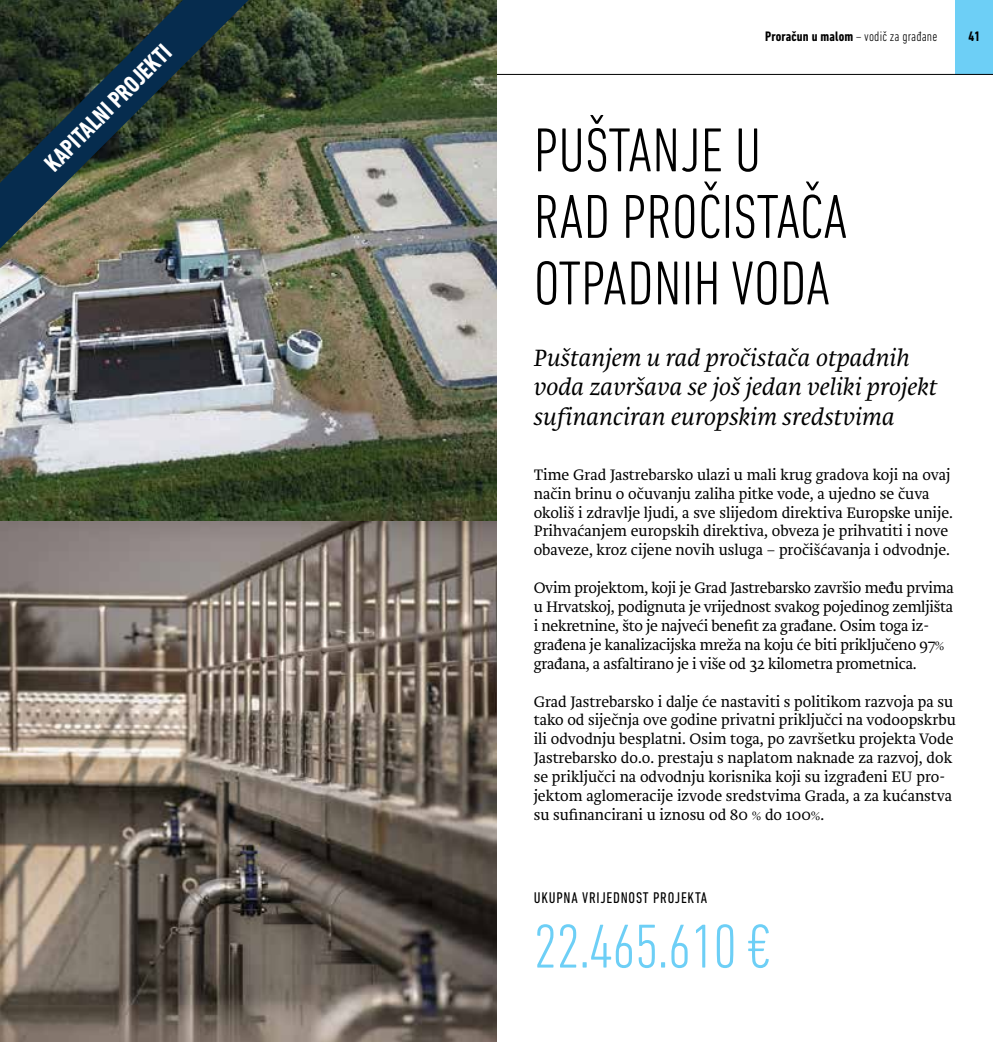
<style>
.page{position:relative;width:993px;height:1042px;background:#fff}
.page>*{position:absolute;margin:0;border:0;box-sizing:border-box;transform-origin:0 0}
.t1{font:300 condensed 63px/66.5px "DIN Next LT Pro";color:#000}
.t2{font:300 condensed 63px "DIN Next LT Pro";letter-spacing:-.01em;color:#6dcff6}
.t3{font:italic 300 24.5px/29.4px "Brioni Pro";color:#000}
.t4{font:700 condensed 24.5px "DIN Next LT Pro";color:#fff}
.t5{font:300 15.75px/18.9px "Brioni Pro";color:#000}
.t6{font:condensed 15.75px "DIN Next LT Pro";letter-spacing:.05em;color:#000}
.t7{font:300 condensed 14px "DIN Next LT Pro";letter-spacing:.01em;color:#000}
.t8{font:700 condensed 14px "DIN Next LT Pro";color:#000}
.s1{font-weight:700}
</style>
<div class="page">
<div style="left:955px;top:0;width:37px;height:74px;background:#6dcff6"></div>
<hr style="left:496px;top:74px;width:496px;height:1px;background:#000">
<img style="left:0;top:0;width:496px;height:521px">
<svg style="left:0;top:0;width:248px;height:248px;background:#3f4d41"></svg>
<svg style="left:0;top:521px;width:496px;height:521px;background:#796f65"></svg>
<h2 class="t4" style="left:39px;top:157px;width:169px;rotate:-45deg">KAPITALNI PROJEKTI</h2>
<p class="t7" style="left:765px;top:29px;width:173px"><span class="s1">Proračun u malom</span> – vodič za građane</p>
<p class="t8" style="left:968px;top:29px;width:13px">41</p>
<h1 class="t1" style="left:533px;top:116px;width:315px">PUŠTANJE U<br>RAD PROČISTAČA<br>OTPADNIH VODA</h1>
<h2 class="t3" style="left:533px;top:343px;width:405px">Puštanjem u rad pročistača otpadnih voda završava se još jedan veliki projekt sufinanciran europskim sredstvima</h2>
<p class="t5" style="left:533px;top:465px;width:420px">Time Grad Jastrebarsko ulazi u mali krug gradova koji na ovaj način brinu o očuvanju zaliha pitke vode, a ujedno se čuva okoliš i zdravlje ljudi, a sve slijedom direktiva Europske unije.<br>Prihvaćanjem europskih direktiva, obveza je prihvatiti i nove obaveze, kroz cijene novih usluga – pročišćavanja i odvodnje.</p>
<p class="t5" style="left:533px;top:578px;width:421px">Ovim projektom, koji je Grad Jastrebarsko završio među prvima u Hrvatskoj, podignuta je vrijednost svakog pojedinog zemljišta i nekretnine, što je najveći benefit za građane. Osim toga iz&shy;građena je kanalizacijska mreža na koju će biti priključeno 97% građana, a asfaltirano je i više od 32 kilometra prometnica.</p>
<p class="t5" style="left:533px;top:692px;width:423px">Grad Jastrebarsko i dalje će nastaviti s politikom razvoja pa su tako od siječnja ove godine privatni priključci na vodoopskrbu ili odvodnju besplatni. Osim toga, po završetku projekta Vode Jastrebarsko do.o. prestaju s naplatom naknade za razvoj, dok se priključci na odvodnju korisnika koji su izgrađeni EU pro&shy;jektom aglomeracije izvode sredstvima Grada, a za kućanstva su sufinancirani u iznosu od 80 % do 100%.</p>
<p class="t6" style="left:533px;top:888px;width:175px">UKUPNA VRIJEDNOST PROJEKTA</p>
<h1 class="t2" style="left:533px;top:910px;width:238px">22.465.610 €</h1>
</div>
